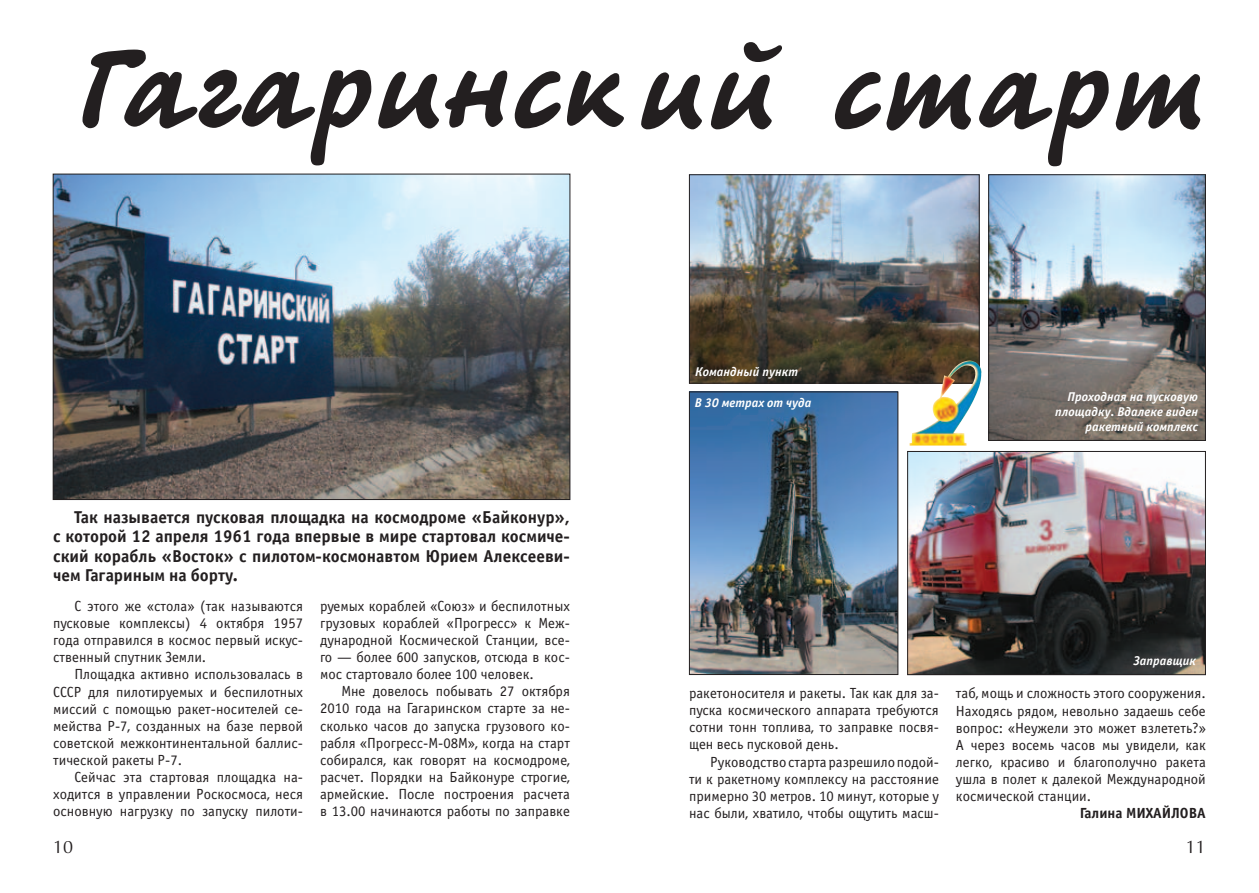
<style>
.page{position:relative;width:1259px;height:893px;background:#fff}
.page>*{position:absolute;margin:0;border:0;box-sizing:border-box;transform-origin:0 0}
.t1{font:109.5px "Tatiana C";letter-spacing:.07em;color:#231f20}
.t2{font:18px "Optima";color:#231f20}
.t3{font:700 17.25px/19.5px "Officina Sans C";color:#231f20;text-align:justify}
.t4{font:14.7px/17.1px "Officina Sans C";color:#231f20;text-align:justify}
.t5{font:700 14.7px "Officina Sans C";color:#231f20}
.t6{font:italic 700 12.75px/15px "Officina Sans C";color:#fff;text-align:right}
</style>
<div class="page">
<img style="left:691px;top:176px;width:286px;height:206px">
<div style="left:689px;top:174px;width:290px;height:210px;border:1px solid #231f20"></div>
<img style="left:55px;top:176px;width:513px;height:322px">
<img style="left:990px;top:176px;width:213px;height:263px">
<div style="left:988px;top:174px;width:217px;height:267px;border:1px solid #231f20"></div>
<img style="left:691px;top:394px;width:205px;height:279px">
<div style="left:689px;top:392px;width:209px;height:283px;border:1px solid #231f20"></div>
<img style="left:909px;top:453px;width:294px;height:220px">
<div style="left:907px;top:451px;width:298px;height:224px;border:1px solid #231f20"></div>
<img style="left:909px;top:361px;width:72px;height:85px">
<h1 class="t1" style="left:81px;top:39px;width:1121px">Гагаринский старт</h1>
<p class="t3" style="left:53px;top:509px;width:518px;text-indent:21px">Так называется пусковая площадка на космодроме «Байконур», с которой 12 апреля 1961 года впервые в мире стартовал космиче&shy;ский корабль «Восток» с пилотом-космонавтом Юрием Алексееви&shy;чем Гагариным на борту.</p>
<p class="t4" style="left:53px;top:599px;width:251px;text-indent:21px">С этого же «стола» (так называются пусковые комплексы) 4 октября 1957 года отправился в космос первый искус&shy;ственный спутник Земли.</p>
<p class="t4" style="left:53px;top:667px;width:251px;text-indent:21px">Площадка активно использовалась в СССР для пилотируемых и беспилотных миссий с помощью ракет-носителей се&shy;мейства Р-7, созданных на базе первой советской межконтинентальной баллис&shy;тической ракеты Р-7.</p>
<p class="t4" style="left:53px;top:770px;width:251px;text-indent:21px">Сейчас эта стартовая площадка на&shy;ходится в управлении Роскосмоса, неся основную нагрузку по запуску пилоти-</p>
<p class="t4" style="left:320px;top:598px;width:251px">руемых кораблей «Союз» и беспилотных грузовых кораблей «Прогресс» к Меж&shy;дународной Космической Станции, все&shy;го — более 600 запусков, отсюда в кос&shy;мос стартовало более 100 человек.</p>
<p class="t4" style="left:320px;top:684px;width:251px;text-indent:21px">Мне довелось побывать 27 октября 2010 года на Гагаринском старте за не&shy;сколько часов до запуска грузового ко&shy;рабля «Прогресс-М-08М», когда на старт собирался, как говорят на космодроме, расчет. Порядки на Байконуре строгие, армейские. После построения расчета в 13.00 начинаются работы по заправке</p>
<p class="t6" style="left:695px;top:365px;width:104px">Командный пункт</p>
<p class="t6" style="left:695px;top:396px;width:118px">В 30 метрах от чуда</p>
<p class="t6" style="left:1055px;top:390px;width:145px">Проходная на пусковую площадку. Вдалеке виден ракетный комплекс</p>
<p class="t4" style="left:689px;top:686px;width:251px">ракетоносителя и ракеты. Так как для за&shy;пуска космического аппарата требуются сотни тонн топлива, то заправке посвя&shy;щен весь пусковой день.</p>
<p class="t4" style="left:689px;top:754px;width:251px;text-indent:21px">Руководство старта разрешило подой&shy;ти к ракетному комплексу на расстояние примерно 30 метров. 10 минут, которые у нас были, хватило, чтобы ощутить масш-</p>
<p class="t6" style="left:1133px;top:654px;width:64px">Заправщик</p>
<p class="t4" style="left:956px;top:686px;width:251px">таб, мощь и сложность этого сооружения.<br>Находясь рядом, невольно задаешь себе вопрос: «Неужели это может взлететь?» А через восемь часов мы увидели, как легко, красиво и благополучно ракета ушла в полет к далекой Международной космической станции.</p>
<p class="t5" style="left:1079px;top:808px;width:127px">Галина МИХАЙЛОВА</p>
<p class="t2" style="left:53px;top:839px;width:22px">10</p>
<p class="t2" style="left:1185px;top:839px;width:22px">11</p>
</div>
